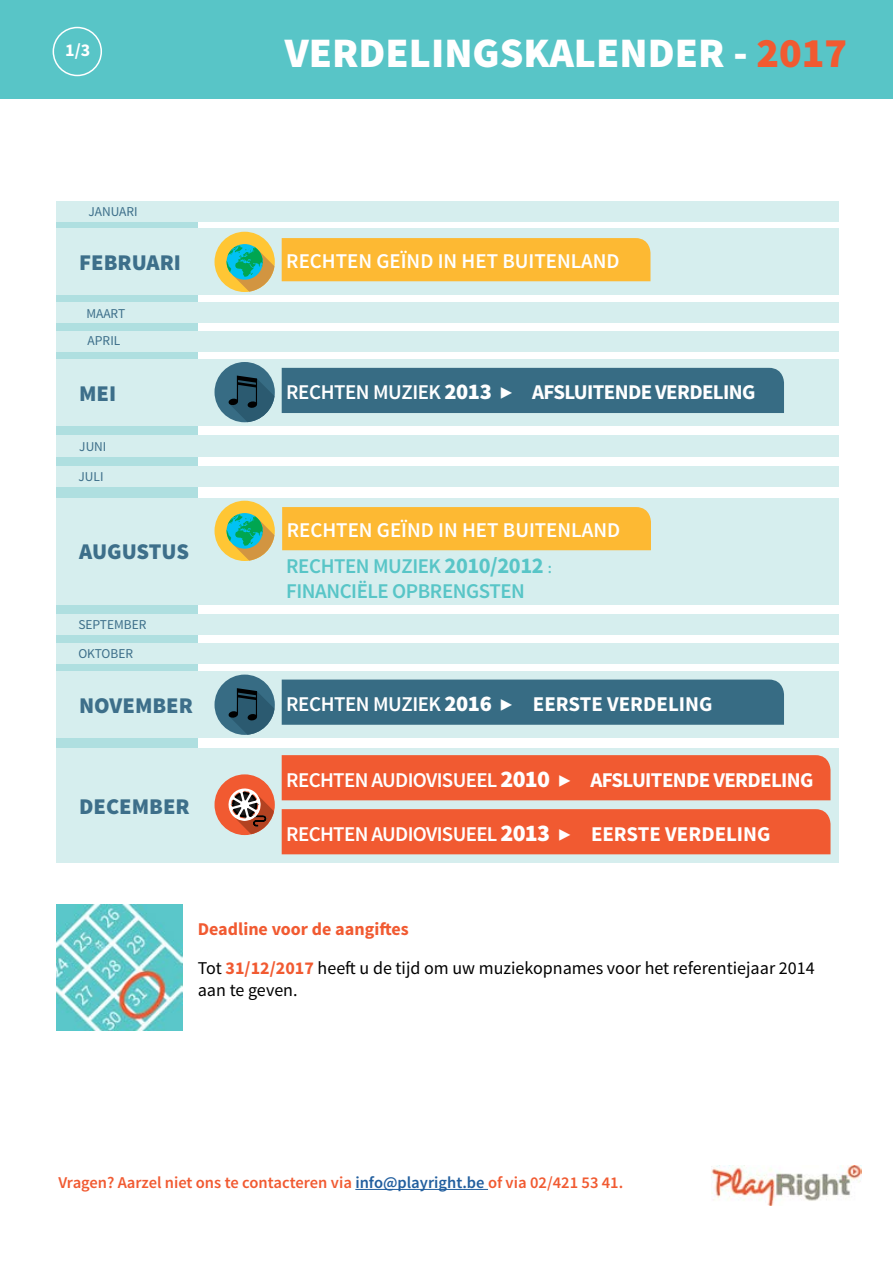
<style>
.page{position:relative;width:893px;height:1263px;background:#fff}
.page>*{position:absolute;margin:0;border:0;box-sizing:border-box;transform-origin:0 0}
.t1{font:900 42px "Source Sans Pro";color:#fff}
.t2{font:900 22.5px "Source Sans Pro";color:#3d6f8a}
.t3{font:700 21px "Source Sans Pro";letter-spacing:-.03em;color:#fff}
.t4{font:600 21px "Source Sans Pro";color:#fff}
.t5{font:600 21px/25.2px "Source Sans Pro";letter-spacing:-.02em;color:#58c5c7}
.t6{font:600 21px "Source Sans Pro";letter-spacing:-.03em;color:#fff}
.t7{font:700 21px "Source Sans Pro";color:#fff}
.t8{font:18px/39px "Source Sans Pro";color:#000}
.t9{font:700 18px "Source Sans Pro";color:#fff}
.t10{font:600 16.5px "Source Sans Pro";color:#f15a31}
.t11{font:13.5px/27.5px "Source Sans Pro";color:#3d6f8a}
.s1{color:#f15a31}
.s2{font-weight:600}
.s3{font-weight:900;font-size:22.5px}
.s4{font-family:"Source Code Pro"}
.s5{font-weight:700;font-size:22.5px}
.s6{font-size:15px}
.s7{font-weight:900;font-size:24px}
.s8{font-family:"Source Code Pro";font-weight:700}
.s9{font-weight:700}
.s10{font-weight:700;color:#f15a31}
.s11{color:#215e9e}
</style>
<div class="page">
<div style="left:0;top:0;width:893px;height:98px;background:#58c5c7"></div>
<div style="left:57px;top:212px;width:141px;height:651px;background:#afdfe0"></div>
<div style="left:57px;top:229px;width:782px;height:66px;background:#d6eeee"></div>
<div style="left:57px;top:359px;width:782px;height:66px;background:#d6eeee"></div>
<div style="left:57px;top:498px;width:782px;height:106px;background:#d6eeee"></div>
<div style="left:57px;top:672px;width:782px;height:66px;background:#d6eeee"></div>
<div style="left:57px;top:748px;width:782px;height:115px;background:#d6eeee"></div>
<div style="left:57px;top:435px;width:782px;height:21px;background:#d6eeee"></div>
<div style="left:57px;top:466px;width:782px;height:21px;background:#d6eeee"></div>
<div style="left:57px;top:614px;width:782px;height:21px;background:#d6eeee"></div>
<div style="left:57px;top:643px;width:782px;height:21px;background:#d6eeee"></div>
<div style="left:282px;top:368px;width:502px;height:45px;background:#376c84"></div>
<div style="left:282px;top:679px;width:502px;height:46px;background:#376c84"></div>
<div style="left:215px;top:675px;width:60px;height:60px;background:#376c84;border-radius:50%"></div>
<svg style="left:228px;top:687px;width:46px;height:48px"></svg>
<div style="left:215px;top:362px;width:60px;height:60px;background:#376c84;border-radius:50%"></div>
<svg style="left:228px;top:374px;width:46px;height:48px"></svg>
<div style="left:282px;top:238px;width:368px;height:43px;background:#fdb933"></div>
<div style="left:57px;top:201px;width:782px;height:21px;background:#d6eeee"></div>
<div style="left:57px;top:302px;width:782px;height:21px;background:#d6eeee"></div>
<div style="left:57px;top:331px;width:782px;height:21px;background:#d6eeee"></div>
<div style="left:215px;top:501px;width:60px;height:60px;background:#ffc634;border-radius:50%"></div>
<svg style="left:226px;top:513px;width:48px;height:48px"></svg>
<div style="left:215px;top:232px;width:60px;height:60px;background:#ffc634;border-radius:50%"></div>
<svg style="left:226px;top:244px;width:48px;height:48px"></svg>
<div style="left:282px;top:507px;width:369px;height:43px;background:#fdb933"></div>
<div style="left:282px;top:755px;width:548px;height:45px;background:#f15a31"></div>
<div style="left:215px;top:774px;width:60px;height:61px;background:#f15a31;border:2px solid #f15a31;border-radius:50%"></div>
<svg style="left:226px;top:786px;width:48px;height:48px"></svg>
<div style="left:282px;top:809px;width:548px;height:45px;background:#f15a31"></div>
<div style="left:53px;top:27px;width:49px;height:49px;border:2px solid #fff;border-radius:50%"></div>
<hr style="left:355px;top:1189px;width:133px;height:1px;background:#215e9e">
<img style="left:712px;top:1165px;width:150px;height:41px">
<img style="left:57px;top:904px;width:126px;height:126px">
<p class="t9" style="left:65px;top:38px;width:27px">1/3</p>
<p class="t11" style="left:88px;top:198px;width:51px">JANUARI</p>
<p class="t2" style="left:79px;top:248px;width:103px">FEBRUARI</p>
<p class="t11" style="left:86px;top:300px;width:40px">MAART<br>APRIL</p>
<p class="t2" style="left:79px;top:378px;width:39px">MEI</p>
<p class="t11" style="left:79px;top:433px;width:29px">JUNI</p>
<p class="t11" style="left:78px;top:463px;width:27px">JULI</p>
<p class="t2" style="left:79px;top:537px;width:111px">AUGUSTUS</p>
<p class="t11" style="left:78px;top:611px;width:70px;line-height:28.8px">SEPTEMBER<br>OKTOBER</p>
<p class="t2" style="left:79px;top:691px;width:115px">NOVEMBER</p>
<p class="t2" style="left:79px;top:792px;width:112px">DECEMBER</p>
<h1 class="t1" style="left:285px;top:26px;width:564px">VERDELINGSKALENDER - <span class="s1">2017</span></h1>
<p class="t4" style="left:286px;top:247px;width:335px">RECHTEN GEÏND IN HET BUITENLAND</p>
<p class="t3" style="left:286px;top:378px;width:471px"><span class="s2">RECHTEN MUZIEK</span> <span class="s3">2013</span> <span class="s4">▶</span> AFSLUITENDE VERDELING</p>
<p class="t4" style="left:287px;top:516px;width:335px">RECHTEN GEÏND IN HET BUITENLAND</p>
<p class="t5" style="left:286px;top:554px;width:267px">RECHTEN MUZIEK <span class="s5">2010/2012</span> <span class="s6">:<br></span>FINANCIËLE OPBRENGSTEN</p>
<p class="t7" style="left:286px;top:690px;width:428px"><span class="s2">RECHTEN MUZIEK</span> <span class="s3">2016</span> <span class="s4">▶</span> EERSTE VERDELING</p>
<p class="t3" style="left:286px;top:766px;width:529px"><span class="s2">RECHTEN AUDIOVISUEEL</span> <span class="s7">2010</span> <span class="s4">▶</span> AFSLUITENDE VERDELING</p>
<p class="t6" style="left:286px;top:820px;width:486px">RECHTEN AUDIOVISUEEL <span class="s7">2013</span> <span class="s8">▶</span> <span class="s9">EERSTE VERDELING</span></p>
<p class="t8" style="left:198px;top:909px;width:618px"><span class="s10">Deadline voor de aangiftes<br></span>Tot <span class="s10">31/12/2017</span> heeft u de tijd om uw muziekopnames voor het referentiejaar 2014</p>
<p class="t8" style="left:198px;top:971px;width:101px">aan te geven.</p>
<p class="t10" style="left:58px;top:1172px;width:566px">Vragen? Aarzel niet ons te contacteren via <span class="s11">info@playright.be</span> of via 02/421 53 41.</p>
</div>
